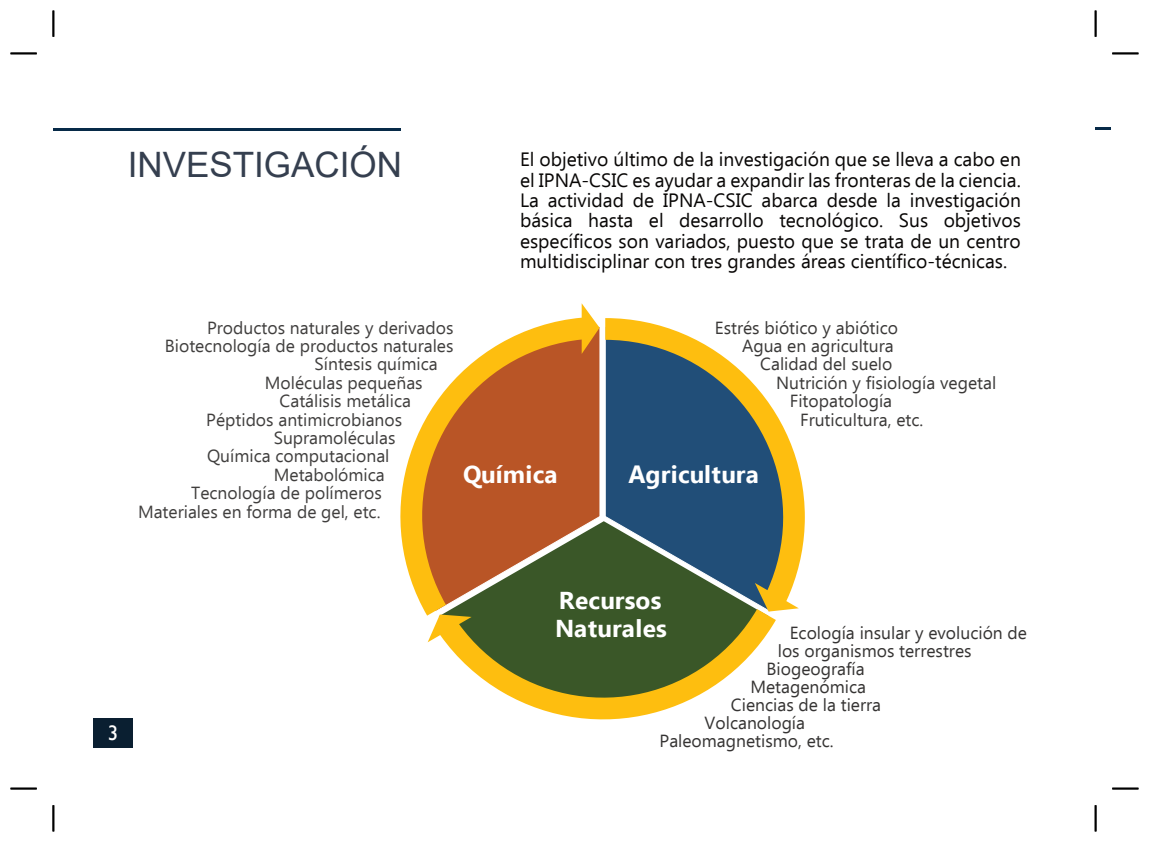
<style>
.page{position:relative;width:1149px;height:842px;background:#fff}
.page>*{position:absolute;margin:0;border:0;box-sizing:border-box;transform-origin:0 0}
.t1{font:35px "Arial";color:#353f4f}
.t2{font:700 24.32px/28.2px "Ebrima";letter-spacing:.01em;color:#fff}
.t3{font:21px "Gill Sans Nova";color:#fff}
.t4{font:19.25px/20.3px "Ebrima";color:#080605;text-align:justify}
.t5{font:17.5px "Ebrima";color:rgb(8 6 5/.77)}
.t6{font:17.5px "Ebrima";color:rgb(8 6 5/.82)}
.t7{font:17.5px "Ebrima";color:rgb(8 6 5/.8)}
</style>
<div class="page">
<hr style="left:1095px;top:127px;width:15px;height:3px;background:#072a48">
<hr style="left:53px;top:128px;width:348px;height:2px;background:#072a48">
<div style="left:93px;top:718px;width:40px;height:30px;background:#0a1f31"></div>
<svg style="left:605px;top:318px;width:200px;height:293px;fill:#214e78"></svg>
<svg style="left:428px;top:609px;width:348px;height:111px"></svg>
<svg style="left:400px;top:303px;width:199px;height:312px;fill:#b95526"></svg>
<hr style="left:10px;top:52px;width:27px;height:2px;background:#000">
<hr style="left:52px;top:11px;width:2px;height:26px;background:#000">
<hr style="left:1094px;top:11px;width:2px;height:26px;background:#000">
<hr style="left:1112px;top:52px;width:26px;height:2px;background:#000">
<hr style="left:10px;top:787px;width:27px;height:2px;background:#000">
<hr style="left:52px;top:805px;width:2px;height:26px;background:#000">
<hr style="left:1112px;top:787px;width:26px;height:2px;background:#000">
<hr style="left:1094px;top:805px;width:2px;height:26px;background:#000">
<h1 class="t1" style="left:128px;top:141px;width:276px">INVESTIGACIÓN</h1>
<p class="t4" style="left:520px;top:149px;width:502px">El objetivo último de la investigación que se lleva a cabo en el IPNA-CSIC es ayudar a expandir las fronteras de la ciencia.<br>La actividad de IPNA-CSIC abarca desde la investigación básica hasta el desarrollo tecnológico. Sus objetivos específicos son variados, puesto que se trata de un centro multidisciplinar con tres grandes áreas científico-técnicas.</p>
<p class="t5" style="left:207px;top:315px;width:248px">Productos naturales y derivados</p>
<p class="t5" style="left:165px;top:333px;width:290px">Biotecnología de productos naturales</p>
<p class="t5" style="left:315px;top:351px;width:125px">Síntesis química</p>
<p class="t5" style="left:265px;top:370px;width:159px">Moléculas pequeñas</p>
<p class="t5" style="left:280px;top:388px;width:133px">Catálisis metálica</p>
<p class="t5" style="left:206px;top:407px;width:197px">Péptidos antimicrobianos</p>
<p class="t5" style="left:274px;top:425px;width:123px">Supramoléculas</p>
<p class="t5" style="left:207px;top:443px;width:184px">Química computacional</p>
<p class="t5" style="left:274px;top:462px;width:113px">Metabolómica</p>
<p class="t5" style="left:191px;top:480px;width:192px">Tecnología de polímeros</p>
<p class="t5" style="left:138px;top:498px;width:244px">Materiales en forma de gel, etc.</p>
<p class="t7" style="left:715px;top:315px;width:185px">Estrés biótico y abiótico</p>
<p class="t7" style="left:742px;top:333px;width:153px">Agua en agricultura</p>
<p class="t7" style="left:760px;top:351px;width:133px">Calidad del suelo</p>
<p class="t7" style="left:776px;top:370px;width:222px">Nutrición y fisiología vegetal</p>
<p class="t7" style="left:790px;top:388px;width:104px">Fitopatología</p>
<p class="t7" style="left:800px;top:407px;width:125px">Fruticultura, etc.</p>
<p class="t2" style="left:463px;top:459px;width:96px">Química</p>
<p class="t2" style="left:628px;top:459px;width:132px">Agricultura</p>
<p class="t3" style="left:108px;top:721px;width:12px">3</p>
<p class="t2" style="left:555px;top:585px;width:113px">Recursos<br>Naturales</p>
<p class="t6" style="left:790px;top:620px;width:239px">Ecología insular y evolución de</p>
<p class="t6" style="left:778px;top:638px;width:195px">los organismos terrestres</p>
<p class="t6" style="left:766px;top:656px;width:100px">Biogeografía</p>
<p class="t6" style="left:750px;top:674px;width:117px">Metagenómica</p>
<p class="t6" style="left:731px;top:692px;width:152px">Ciencias de la tierra</p>
<p class="t6" style="left:705px;top:710px;width:102px">Volcanología</p>
<p class="t6" style="left:659px;top:727px;width:176px">Paleomagnetismo, etc.</p>
</div>
